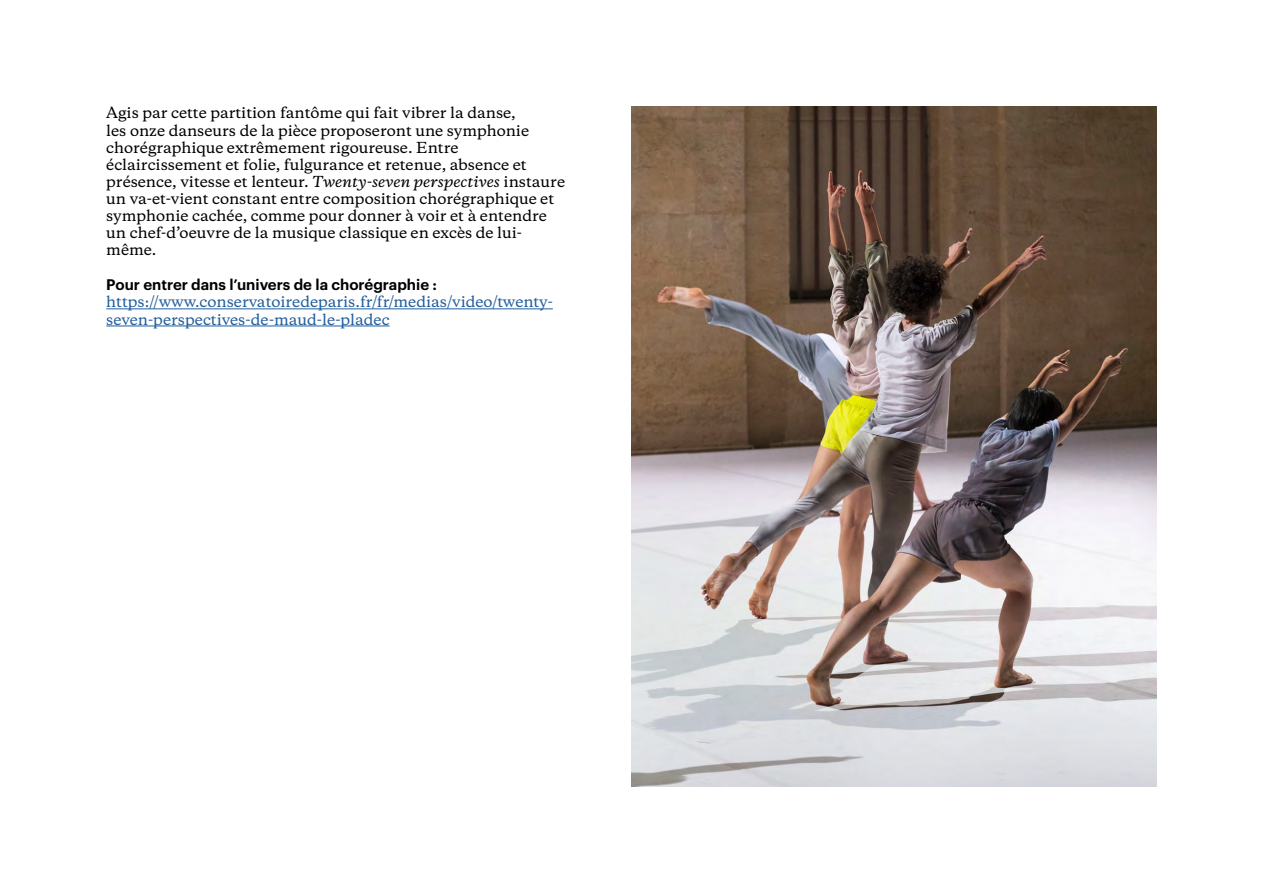
<style>
.page{position:relative;width:1263px;height:893px;background:#fff}
.page>*{position:absolute;margin:0;border:0;box-sizing:border-box;transform-origin:0 0}
.t1{font:600 15px "Graphik";color:#000}
.t2{font:500 14.25px/17.1px "Copernicus";color:#000}
.t3{font:500 14.25px/17.1px "Copernicus";color:#215e9e}
.s1{font-style:italic}
</style>
<div class="page">
<hr style="left:106px;top:309px;width:447px;height:1px;background:#215e9e">
<hr style="left:106px;top:326px;width:284px;height:1px;background:#215e9e">
<img style="left:631px;top:106px;width:526px;height:681px">
<p class="t2" style="left:106px;top:103px;width:460px">Agis par cette partition fantôme qui fait vibrer la danse,<br>les onze danseurs de la pièce proposeront une symphonie chorégraphique extrêmement rigoureuse. Entre éclaircissement et folie, fulgurance et retenue, absence et présence, vitesse et lenteur. <span class="s1">Twenty-seven perspectives</span> instaure un va-et-vient constant entre composition chorégraphique et symphonie cachée, comme pour donner à voir et à entendre un chef-d’oeuvre de la musique classique en excès de lui&shy;même.</p>
<p class="t1" style="left:106px;top:273px;width:332px">Pour entrer dans l’univers de la chorégraphie :</p>
<p class="t3" style="left:106px;top:292px;width:448px">https://www.conservatoiredeparis.fr/fr/medias/video/twenty&shy;seven-perspectives-de-maud-le-pladec</p>
</div>
